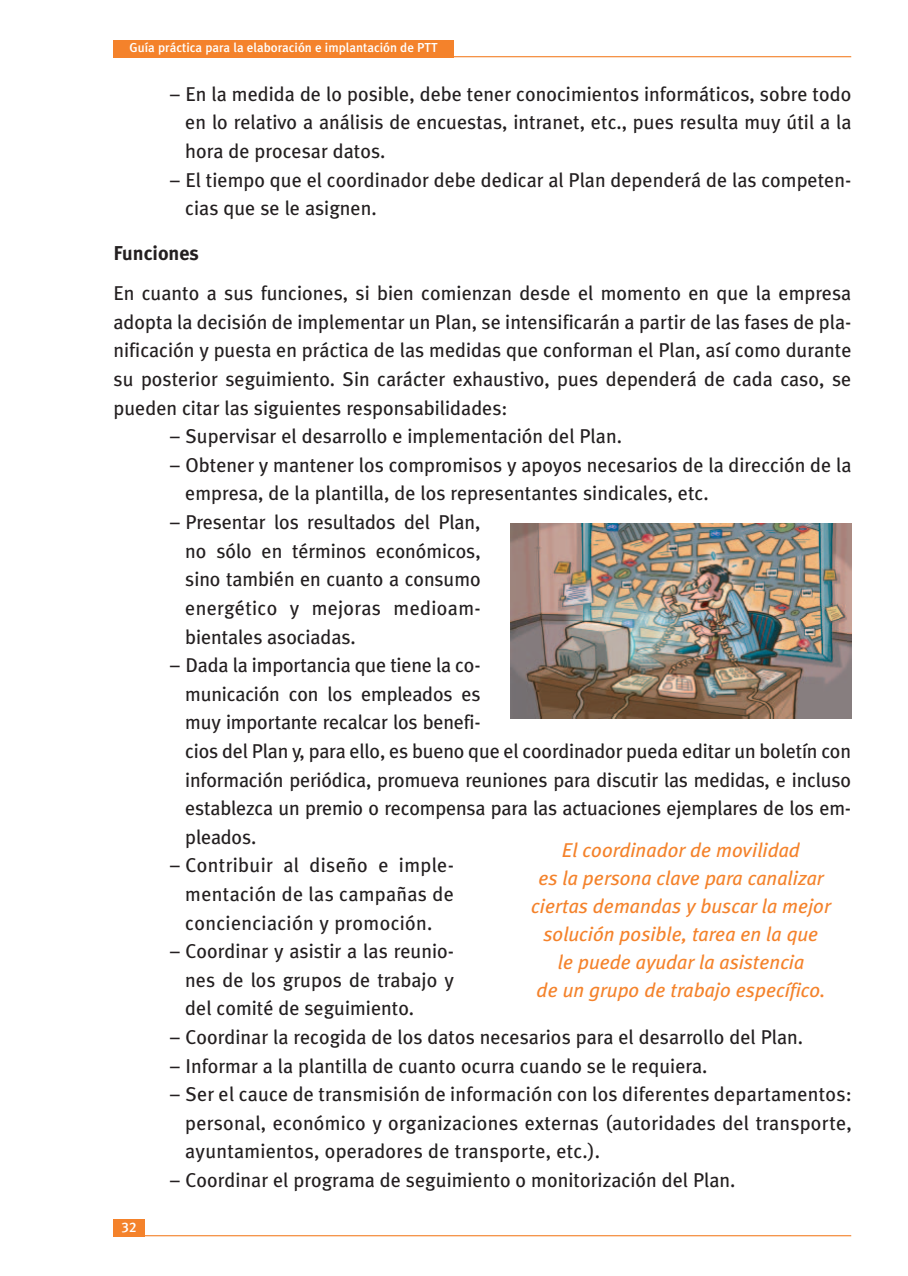
<style>
.page{position:relative;width:908px;height:1276px;background:#fff}
.page>*{position:absolute;margin:0;border:0;box-sizing:border-box;transform-origin:0 0}
.t1{font:20px/28.6px "Meta Plus";color:#231f20;text-align:justify}
.t2{font:italic 20px/28px "Meta Plus";color:#f4822b;text-align:center}
.t3{font:700 20px "Meta Plus";color:#231f20}
.t4{font:14px "Meta Plus Medium Caps";color:#fff}
.t5{font:500 13px "Meta Plus";color:#fff}
</style>
<div class="page">
<hr style="left:113px;top:1235px;width:737px;height:1px;background:#f4822b">
<div style="left:113px;top:1219px;width:32px;height:17px;background:#f4822b"></div>
<hr style="left:113px;top:56px;width:737px;height:1px;background:#f4822b">
<div style="left:113px;top:40px;width:341px;height:17px;background:#f4822b"></div>
<img style="left:510px;top:523px;width:340px;height:195px">
<p class="t5" style="left:129px;top:40px;width:310px">Guía práctica para la elaboración e implantación de PTT</p>
<p class="t1" style="left:185px;top:80px;width:667px;text-indent:-15px">– En la medida de lo posible, debe tener conocimientos informáticos, sobre todo en lo relativo a análisis de encuestas, intranet, etc., pues resulta muy útil a la hora de procesar datos.</p>
<p class="t1" style="left:185px;top:165px;width:667px;text-indent:-15px">– El tiempo que el coordinador debe dedicar al Plan dependerá de las competen&shy;cias que se le asignen.</p>
<p class="t3" style="left:113px;top:242px;width:87px">Funciones</p>
<p class="t1" style="left:113px;top:279px;width:739px">En cuanto a sus funciones, si bien comienzan desde el momento en que la empresa adopta la decisión de implementar un Plan, se intensificarán a partir de las fases de pla&shy;nificación y puesta en práctica de las medidas que conforman el Plan, así como durante su posterior seguimiento. Sin carácter exhaustivo, pues dependerá de cada caso, se pueden citar las siguientes responsabilidades:</p>
<p class="t1" style="left:170px;top:422px;width:453px">– Supervisar el desarrollo e implementación del Plan.</p>
<p class="t1" style="left:185px;top:451px;width:667px;text-indent:-15px">– Obtener y mantener los compromisos y apoyos necesarios de la dirección de la empresa, de la plantilla, de los representantes sindicales, etc.</p>
<p class="t1" style="left:185px;top:508px;width:297px;text-indent:-15px">– Presentar los resultados del Plan, no sólo en términos económicos, sino también en cuanto a consumo energético y mejoras medioam&shy;bientales asociadas.</p>
<p class="t1" style="left:185px;top:651px;width:667px;text-align:left;text-indent:-15px">– Dada la importancia que tiene la co-<br>municación con los empleados es<br>muy importante recalcar los benefi-<br>cios del Plan y, para ello, es bueno que el coordinador pueda editar un boletín con información periódica, promueva reuniones para discutir las medidas, e incluso establezca un premio o recompensa para las actuaciones ejemplares de los em&shy;pleados.</p>
<p class="t1" style="left:185px;top:851px;width:270px;text-indent:-15px">– Contribuir al diseño e imple&shy;mentación de las campañas de concienciación y promoción.</p>
<p class="t1" style="left:185px;top:937px;width:270px;text-indent:-15px">– Coordinar y asistir a las reunio&shy;nes de los grupos de trabajo y del comité de seguimiento.</p>
<p class="t1" style="left:170px;top:1023px;width:634px">– Coordinar la recogida de los datos necesarios para el desarrollo del Plan.</p>
<p class="t1" style="left:170px;top:1051px;width:538px">– Informar a la plantilla de cuanto ocurra cuando se le requiera.</p>
<p class="t1" style="left:185px;top:1080px;width:667px;text-indent:-15px">– Ser el cauce de transmisión de información con los diferentes departamentos: personal, económico y organizaciones externas (autoridades del transporte, ayuntamientos, operadores de transporte, etc.).</p>
<p class="t1" style="left:170px;top:1166px;width:566px">– Coordinar el programa de seguimiento o monitorización del Plan.</p>
<p class="t4" style="left:121px;top:1218px;width:16px">32</p>
<p class="t2" style="left:531px;top:835px;width:301px">El coordinador de movilidad<br>es la persona clave para canalizar ciertas demandas y buscar la mejor solución posible, tarea en la que<br>le puede ayudar la asistencia<br>de un grupo de trabajo específico.</p>
</div>
